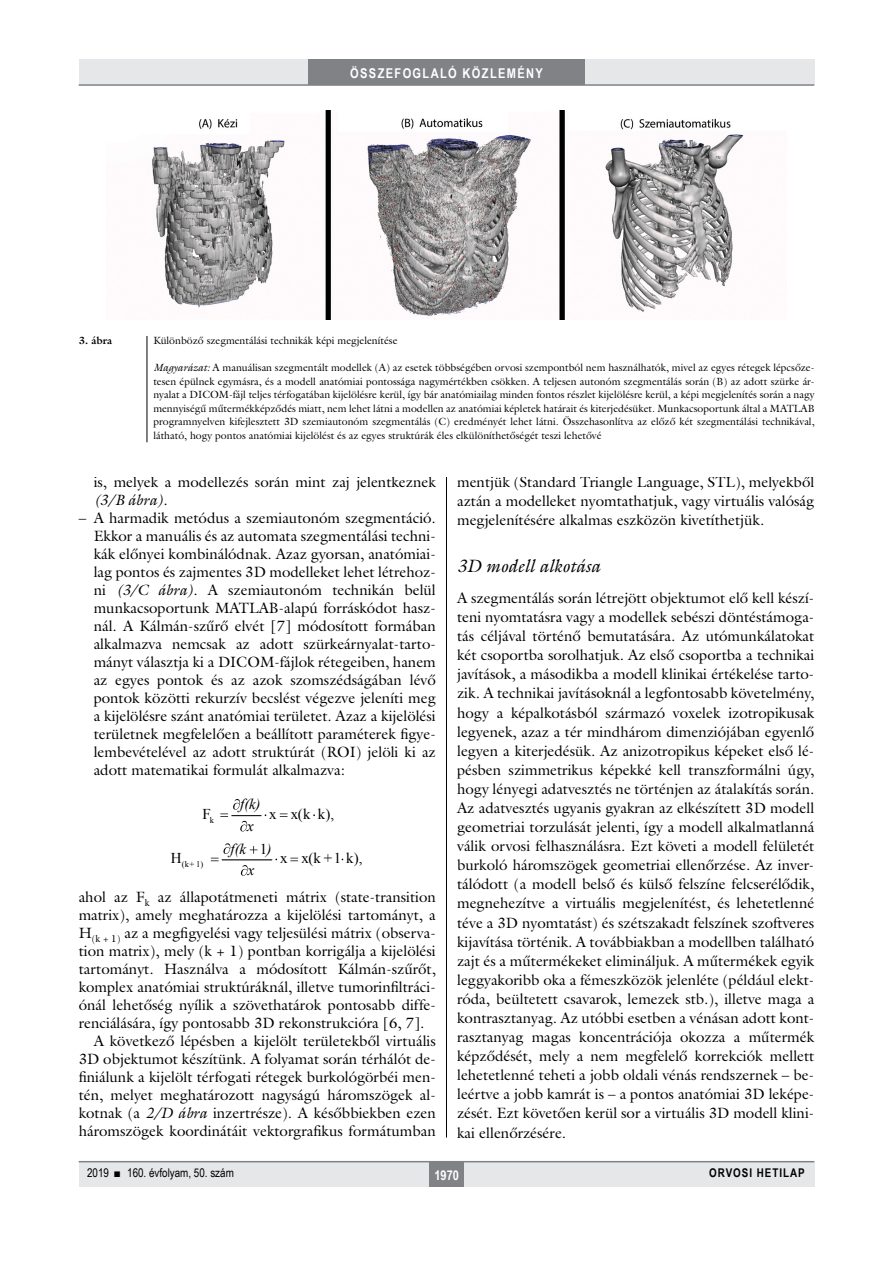
<style>
.page{position:relative;width:893px;height:1263px;background:#fff}
.page>*{position:absolute;margin:0;border:0;box-sizing:border-box;transform-origin:0 0}
.alcimkurziv{font:italic 18px "Galliard Reg";color:#000}
.Body_tompa{font:15px/19px "Galliard Reg";color:#000;text-align:justify}
.Body_Text{font:15px/18px "Galliard Reg";color:#000;text-align:justify}
.t1{font:15px "Times New Roman";color:#000}
.t2{font:italic 15px/21.8px "Times New Roman";color:#000;text-align:center}
.t3{font:700 13.5px "Arial Narrow";letter-spacing:.1em;color:#fff}
.t4{font:12px "Arial Narrow";color:#000}
.t5{font:700 12px "Arial Narrow";letter-spacing:.08em;color:#000}
.kepalairas2{font:10.5px/13.5px "Galliard Reg";color:#000;text-align:justify}
.kepalairas1{font:700 10.5px "Galliard Reg";color:#000}
.t6{font:8.7px "Times New Roman";color:#000}
.s1{font-style:italic}
</style>
<div class="page">
<div style="left:79px;top:1161px;width:735px;height:25px;background:#e6e7e8"></div>
<hr style="left:79px;top:1161px;width:735px;height:1px;background:#808285">
<div style="left:430px;top:1161px;width:34px;height:25px;background:#808285"></div>
<div style="left:79px;top:60px;width:735px;height:25px;background:#e6e7e8"></div>
<div style="left:308px;top:60px;width:277px;height:25px;background:#808285"></div>
<hr style="left:79px;top:84px;width:735px;height:2px;background:#808285">
<hr style="left:446px;top:111px;width:1px;height:1026px;background:#000">
<svg style="left:220px;top:799px;width:95px;height:32px"></svg>
<hr style="left:222px;top:860px;width:50px;height:1px;background:#000">
<svg style="left:250px;top:846px;width:7px;height:8px"></svg>
<svg style="left:275px;top:858px;width:68px;height:3px"></svg>
<svg style="left:211px;top:843px;width:19px;height:18px"></svg>
<svg style="left:241px;top:865px;width:7px;height:11px"></svg>
<img style="left:152px;top:111px;width:592px;height:208px">
<div style="left:79px;top:336px;width:736px;height:140px;background:#fff"></div>
<hr style="left:147px;top:336px;width:1px;height:106px;background:#000">
<p class="t3" style="left:350px;top:63px;width:194px">ÖSSZEFOGLALÓ KÖZLEMÉNY</p>
<p class="kepalairas1" style="left:79px;top:334px;width:35px">3. ábra</p>
<p class="kepalairas2" style="left:153px;top:334px;width:246px">Különböző szegmentálási technikák képi megjelenítése</p>
<p class="kepalairas2" style="left:153px;top:361px;width:663px"><span class="s1">Magyarázat:</span> A manuálisan szegmentált modellek (A) az esetek többségében orvosi szempontból nem használhatók, mivel az egyes rétegek lépcsőze&shy;tesen épülnek egymásra, és a modell anatómiai pontossága nagymértékben csökken. A teljesen autonóm szegmentálás során (B) az adott szürke ár&shy;nyalat a DICOM-fájl teljes térfogatában kijelölésre kerül, így bár anatómiailag minden fontos részlet kijelölésre kerül, a képi megjelenítés során a nagy mennyiségű műtermékképződés miatt, nem lehet látni a modellen az anatómiai képletek határait és kiterjedésüket. Munkacsoportunk által a MATLAB programnyelven kifejlesztett 3D szemiautonóm szegmentálás (C) eredményét lehet látni. Összehasonlítva az előző két szegmentálási technikával, látható, hogy pontos anatómiai kijelölést és az egyes struktúrák éles elkülöníthetőségét teszi lehetővé</p>
<p class="Body_tompa" style="left:94px;top:473px;width:344px;line-height:18px">is, melyek a modellezés során mint zaj jelentkeznek <span class="s1">(3/B ábra)</span>.</p>
<p class="Body_tompa" style="left:94px;top:509px;width:344px;line-height:18px;text-indent:-15px">– A harmadik metódus a szemiautonóm szegmentáció.<br>Ekkor a manuális és az automata szegmentálási techni&shy;kák előnyei kombinálódnak. Azaz gyorsan, anatómiai&shy;lag pontos és zajmentes 3D modelleket lehet létrehoz&shy;ni <span class="s1">(3/C ábra)</span>. A szemiautonóm technikán belül munkacsoportunk MATLAB-alapú forráskódot hasz&shy;nál. A Kálmán-szűrő elvét [7] módosított formában alkalmazva nemcsak az adott szürkeárnyalat-tarto&shy;mányt választja ki a DICOM-fájlok rétegeiben, hanem az egyes pontok és az azok szomszédságában lévő pontok közötti rekurzív becslést végezve jeleníti meg a kijelölésre szánt anatómiai területet. Azaz a kijelölési területnek megfelelően a beállított paraméterek figye&shy;lembevételével az adott struktúrát (ROI) jelöli ki az adott matematikai formulát alkalmazva:</p>
<p class="t1" style="left:203px;top:804px;width:10px">F</p>
<p class="t1" style="left:269px;top:804px;width:66px">x x(k k),</p>
<p class="t2" style="left:240px;top:793px;width:22px">f(k) x</p>
<p class="t6" style="left:210px;top:814px;width:6px">k</p>
<p class="t2" style="left:231px;top:837px;width:17px">f(k</p>
<p class="t1" style="left:260px;top:839px;width:13px">1<span class="s1">)</span></p>
<p class="t2" style="left:248px;top:859px;width:8px">x</p>
<p class="Body_tompa" style="left:79px;top:888px;width:359px;line-height:18px">ahol az F<sub>k</sub> az állapotátmeneti mátrix (state-transition matrix), amely meghatározza a kijelölési tartományt, a H<sub>(k</sub> <sub>+</sub> <sub>1)</sub> az a megfigyelési vagy teljesülési mátrix (observa&shy;tion matrix), mely (k + 1) pontban korrigálja a kijelölési tartományt. Használva a módosított Kálmán-szűrőt, komplex anatómiai struktúráknál, illetve tumorinfiltráci&shy;ónál lehetőség nyílik a szövethatárok pontosabb diffe&shy;renciálására, így pontosabb 3D rekonstrukcióra [6, 7].</p>
<p class="Body_Text" style="left:79px;top:1032px;width:359px;text-indent:15px">A következő lépésben a kijelölt területekből virtuális 3D objektumot készítünk. A folyamat során térhálót de&shy;finiálunk a kijelölt térfogati rétegek burkológörbéi men&shy;tén, melyet meghatározott nagyságú háromszögek al&shy;kotnak (a <span class="s1">2/D ábra</span> inzertrésze). A későbbiekben ezen háromszögek koordinátáit vektorgrafikus formátumban</p>
<p class="t1" style="left:171px;top:848px;width:12px">H</p>
<p class="t1" style="left:280px;top:848px;width:84px">x x(k +1 k),</p>
<p class="t6" style="left:182px;top:858px;width:23px">(k+ 1)</p>
<p class="Body_Text" style="left:457px;top:472px;width:359px;line-height:19px">mentjük (Standard Triangle Language, STL), melyekből aztán a modelleket nyomtathatjuk, vagy virtuális valóság megjelenítésére alkalmas eszközön kivetíthetjük.</p>
<p class="alcimkurziv" style="left:457px;top:555px;width:145px">3D modell alkotása</p>
<p class="Body_tompa" style="left:457px;top:588px;width:359px">A szegmentálás során létrejött objektumot elő kell készí&shy;teni nyomtatásra vagy a modellek sebészi döntéstámoga&shy;tás céljával történő bemutatására. Az utómunkálatokat két csoportba sorolhatjuk. Az első csoportba a technikai javítások, a másodikba a modell klinikai értékelése tarto&shy;zik. A technikai javításoknál a legfontosabb követelmény, hogy a képalkotásból származó voxelek izotropikusak legyenek, azaz a tér mindhárom dimenziójában egyenlő legyen a kiterjedésük. Az anizotropikus képeket első lé&shy;pésben szimmetrikus képekké kell transzformálni úgy, hogy lényegi adatvesztés ne történjen az átalakítás során.<br>Az adatvesztés ugyanis gyakran az elkészített 3D modell geometriai torzulását jelenti, így a modell alkalmatlanná válik orvosi felhasználásra. Ezt követi a modell felületét burkoló háromszögek geometriai ellenőrzése. Az inver&shy;tálódott (a modell belső és külső felszíne felcserélődik, megnehezítve a virtuális megjelenítést, és lehetetlenné téve a 3D nyomtatást) és szétszakadt felszínek szoftveres kijavítása történik. A továbbiakban a modellben található zajt és a műtermékeket elimináljuk. A műtermékek egyik leggyakoribb oka a fémeszközök jelenléte (például elekt&shy;róda, beültetett csavarok, lemezek stb.), illetve maga a kontrasztanyag. Az utóbbi esetben a vénásan adott kont&shy;rasztanyag magas koncentrációja okozza a műtermék képződését, mely a nem megfelelő korrekciók mellett lehetetlenné teheti a jobb oldali vénás rendszernek – be&shy;leértve a jobb kamrát is – a pontos anatómiai 3D leképe&shy;zését. Ezt követően kerül sor a virtuális 3D modell klini&shy;kai ellenőrzésére.</p>
<p class="t4" style="left:87px;top:1164px;width:148px">2019 ■ 160. évfolyam, 50. szám</p>
<p class="t3" style="left:434px;top:1165px;width:26px">1970</p>
<p class="t5" style="left:709px;top:1164px;width:97px">ORVOSI HETILAP</p>
</div>
